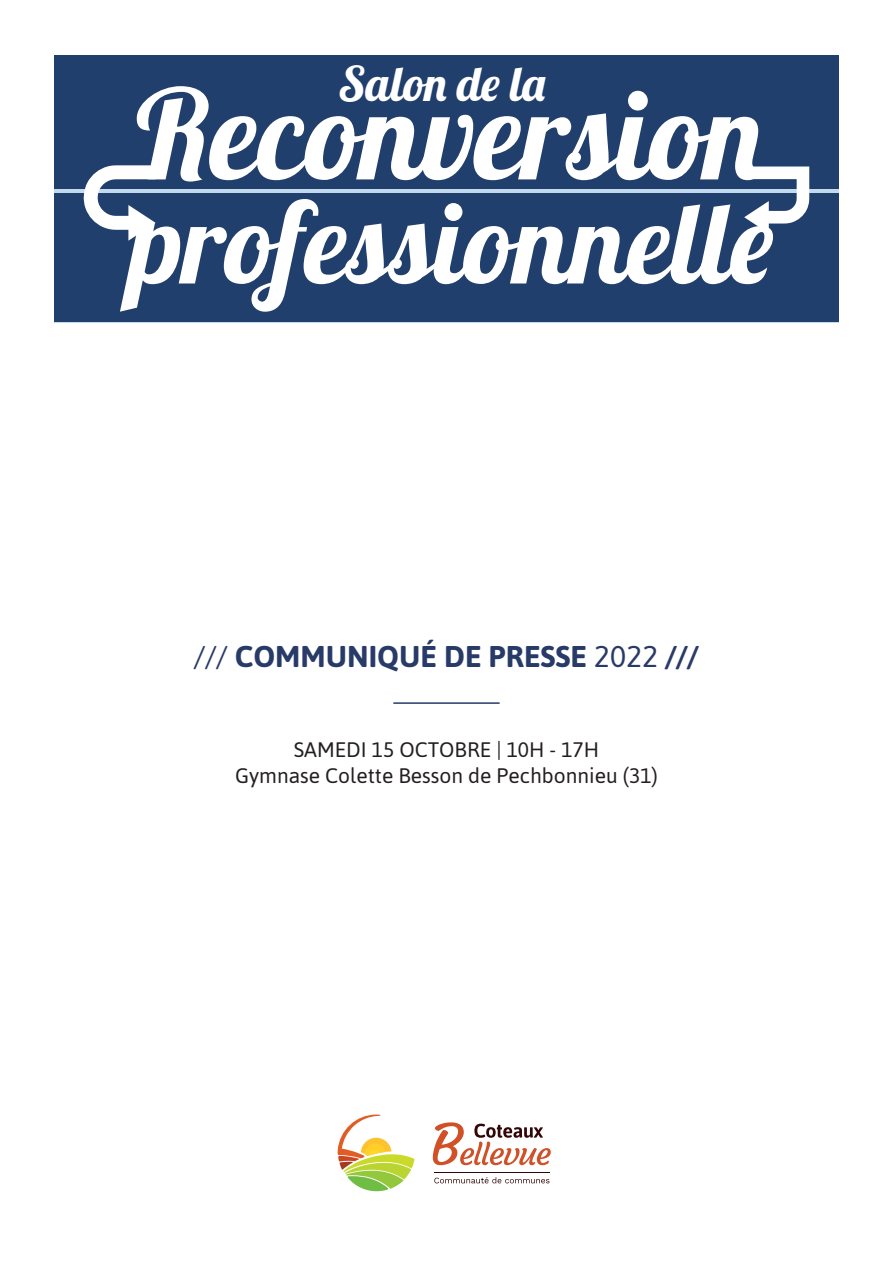
<style>
.page{position:relative;width:893px;height:1263px;background:#fff}
.page>*{position:absolute;margin:0;border:0;box-sizing:border-box;transform-origin:0 0}
.t1{font:47.85px "Lobster 1.4";color:#fff}
.t2{font:700 30px "Asap";color:#283a68}
.t3{font:21px "Asap";color:#231f20}
.s1{font-weight:400}
.s2{font-weight:500}
</style>
<div class="page">
<div style="left:54px;top:55px;width:785px;height:133px;background:#213f6c"></div>
<div style="left:54px;top:194px;width:785px;height:128px;background:#213f6c"></div>
<svg style="left:83px;top:86px;width:726px;height:226px"></svg>
<svg style="left:433px;top:1122px;width:118px;height:43px"></svg>
<svg style="left:434px;top:1177px;width:115px;height:6px"></svg>
<hr style="left:434px;top:1172px;width:115px;height:1px;background:#330708">
<svg style="left:338px;top:1114px;width:76px;height:77px"></svg>
<hr style="left:393px;top:702px;width:107px;height:2px;background:#283a68">
<p class="t1" style="left:339px;top:53px;width:208px">Salon de la</p>
<p class="t2" style="left:194px;top:636px;width:506px"><span class="s1">///</span> COMMUNIQUÉ DE PRESSE <span class="s1">2022</span> <span class="s2">///</span></p>
<p class="t3" style="left:294px;top:736px;width:307px">SAMEDI 15 OCTOBRE | 10H - 17H</p>
<p class="t3" style="left:235px;top:761px;width:424px">Gymnase Colette Besson de Pechbonnieu (31)</p>
</div>
